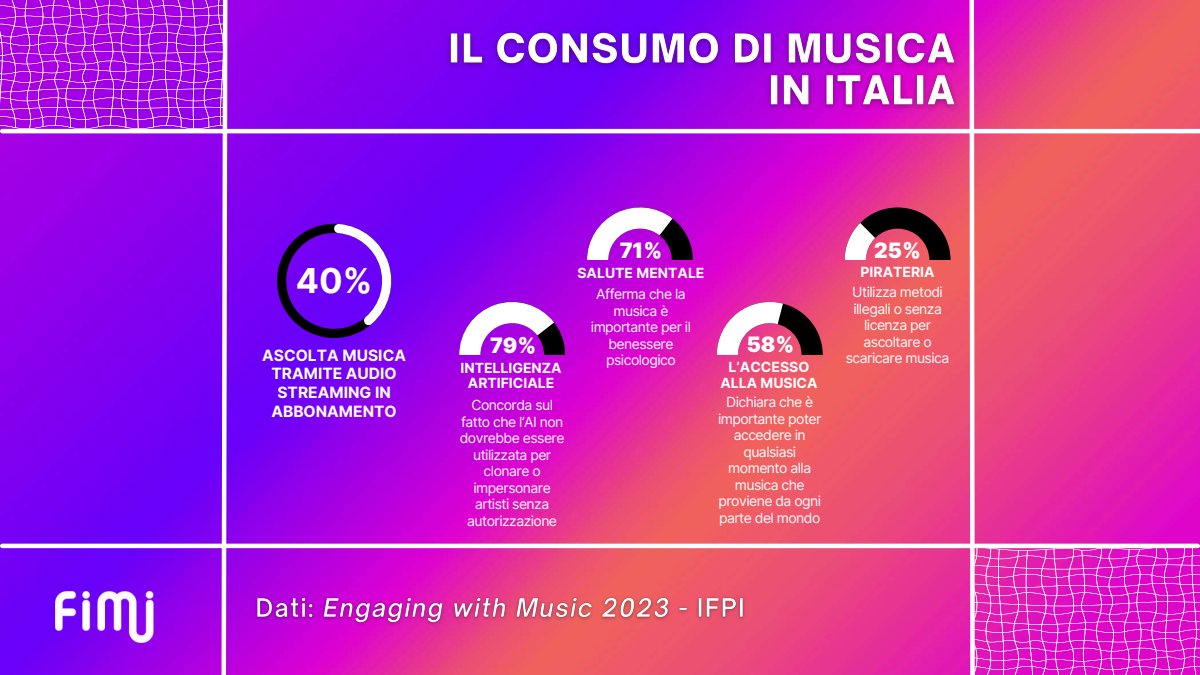
<style>
.page{position:relative;width:1200px;height:675px;background:#fff}
.page>*{position:absolute;margin:0;border:0;box-sizing:border-box;transform-origin:0 0}
.t1{font:700 34.3px "Inter";color:#fff}
.t2{font:900 21.2px "Inter";color:#fff}
.t3{font:700 15.6px/18.6px "Inter";color:#fff;text-align:center}
.t4{font:14px/16.5px "Inter";letter-spacing:-.04em;color:#fff;text-align:center}
.t5{font:700 14px/15.8px "Inter";color:#fff;text-align:center}
</style>
<div class="page">
<img style="left:230px;top:0;width:737px;height:675px">
<hr style="left:2px;top:129px;width:1198px;height:4px;background:#fff">
<hr style="left:2px;top:544px;width:1196px;height:4px;background:#fff">
<svg style="left:0;top:0;width:230px;height:675px;background:#8f11ef"></svg>
<img style="left:441px;top:24px;width:524px;height:92px">
<img style="left:56px;top:592px;width:100px;height:51px">
<svg style="left:967px;top:0;width:233px;height:675px;background:#e94493"></svg>
<svg style="left:459px;top:302px;width:106px;height:53px"></svg>
<svg style="left:717px;top:302px;width:106px;height:53px"></svg>
<svg style="left:587px;top:207px;width:106px;height:53px"></svg>
<svg style="left:845px;top:207px;width:106px;height:53px;background:#95455a"></svg>
<svg style="left:277px;top:224px;width:114px;height:114px;background:#6b17d3"></svg>
<img style="left:252px;top:592px;width:497px;height:37px">
<h1 class="t1" style="left:296px;top:260px;width:78px">40%</h1>
<p class="t3" style="left:262px;top:346px;width:145px">ASCOLTA MUSICA<br>TRAMITE AUDIO<br>STREAMING IN<br>ABBONAMENTO</p>
<h2 class="t2" style="left:620px;top:238px;width:44px">71%</h2>
<h2 class="t2" style="left:874px;top:238px;width:48px">25%</h2>
<h2 class="t2" style="left:490px;top:332px;width:48px">79%</h2>
<p class="t5" style="left:460px;top:360px;width:103px">INTELLIGENZA<br>ARTIFICIALE</p>
<p class="t5" style="left:577px;top:265px;width:129px">SALUTE MENTALE</p>
<p class="t4" style="left:591px;top:286px;width:102px">Afferma che la musica è importante per il benessere psicologico</p>
<h2 class="t2" style="left:747px;top:332px;width:49px">58%</h2>
<p class="t5" style="left:720px;top:359px;width:99px">L’ACCESSO<br>ALLA MUSICA</p>
<p class="t5" style="left:861px;top:264px;width:76px">PIRATERIA</p>
<p class="t4" style="left:846px;top:284px;width:105px">Utilizza metodi illegali o senza licenza per ascoltare o scaricare musica</p>
<p class="t4" style="left:460px;top:397px;width:106px">Concorda sul fatto che l’AI non dovrebbe essere utilizzata per clonare o impersonare artisti senza autorizzazione</p>
<p class="t4" style="left:718px;top:394px;width:105px">Dichiara che è importante poter accedere in qualsiasi momento alla musica che proviene da ogni parte del mondo</p>
</div>
